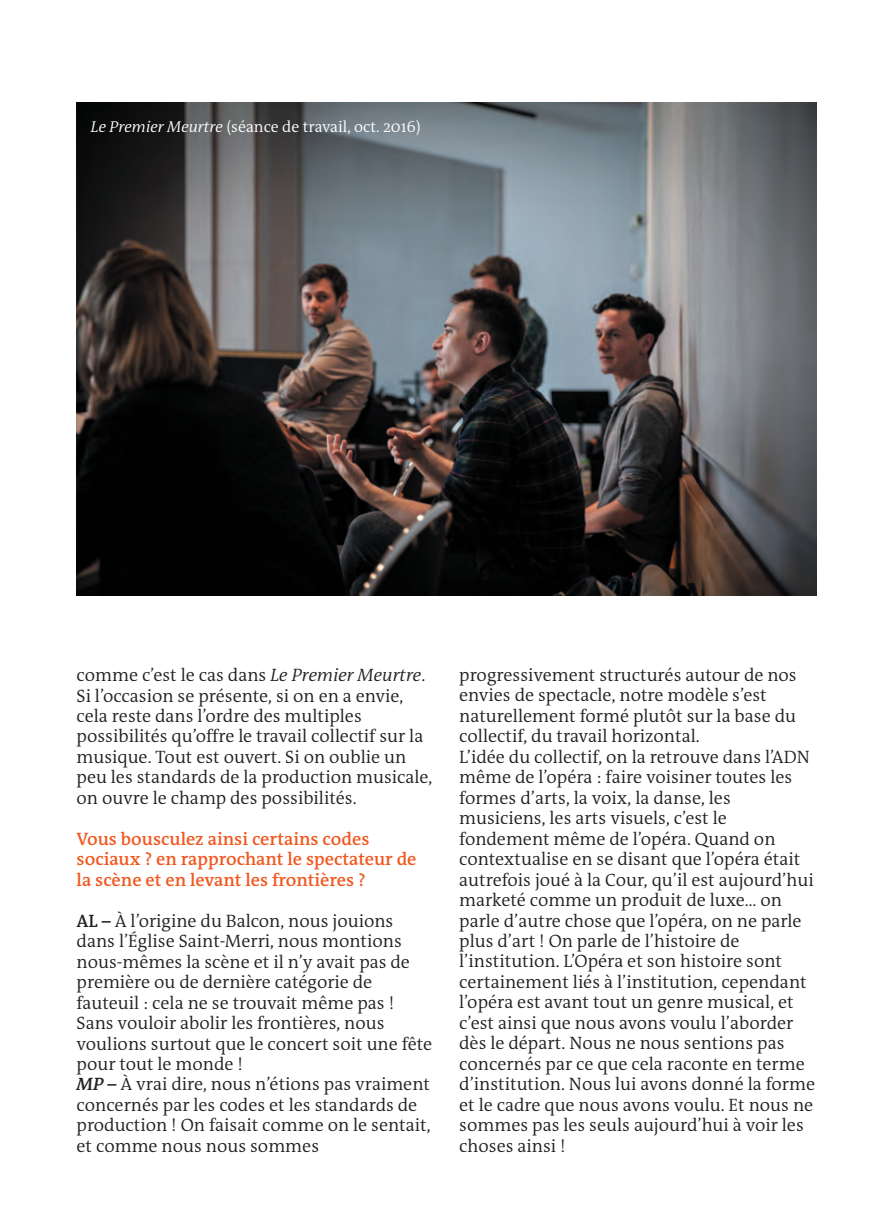
<style>
.page{position:relative;width:893px;height:1212px;background:#fff}
.page>*{position:absolute;margin:0;border:0;box-sizing:border-box;transform-origin:0 0}
.t1{font:300 18px/20.5px "The Antiqua B W4";color:#231f20}
.t2{font:600 18px/20.5px "The Antiqua B W6";color:#f15921}
.t3{font:300 15.75px "The Antiqua B W4";color:#fff}
.s1{font-style:italic}
.s2{font-family:"The Antiqua B W6";font-weight:600}
.s3{font-family:"The Antiqua B W6";font-weight:600;font-style:italic}
</style>
<div class="page">
<img style="left:77px;top:102px;width:739px;height:493px">
<p class="t3" style="left:91px;top:119px;width:331px"><span class="s1">Le Premier Meurtre</span> (séance de travail, oct. 2016)</p>
<p class="t1" style="left:77px;top:666px;width:357px">comme c’est le cas dans <span class="s1">Le Premier Meurtre</span>.<br>Si l’occasion se présente, si on en a envie, cela reste dans l’ordre des multiples possibilités qu’offre le travail collectif sur la musique. Tout est ouvert. Si on oublie un peu les standards de la production musicale, on ouvre le champ des possibilités.</p>
<p class="t2" style="left:77px;top:830px;width:341px">Vous bousculez ainsi certains codes sociaux ? en rapprochant le spectateur de la scène et en levant les frontières ?</p>
<p class="t1" style="left:77px;top:911px;width:357px"><span class="s2">AL –</span> À l’origine du Balcon, nous jouions dans l’Église Saint-Merri, nous montions nous-mêmes la scène et il n’y avait pas de première ou de dernière catégorie de fauteuil : cela ne se trouvait même pas !<br>Sans vouloir abolir les frontières, nous voulions surtout que le concert soit une fête pour tout le monde !<br><span class="s3">MP –</span> À vrai dire, nous n’étions pas vraiment concernés par les codes et les standards de production ! On faisait comme on le sentait, et comme nous nous sommes</p>
<p class="t1" style="left:459px;top:666px;width:357px">progressivement structurés autour de nos envies de spectacle, notre modèle s’est naturellement formé plutôt sur la base du collectif, du travail horizontal.<br>L’idée du collectif, on la retrouve dans l’ADN même de l’opéra : faire voisiner toutes les formes d’arts, la voix, la danse, les musiciens, les arts visuels, c’est le fondement même de l’opéra. Quand on contextualise en se disant que l’opéra était autrefois joué à la Cour, qu’il est aujourd’hui marketé comme un produit de luxe… on parle d’autre chose que l’opéra, on ne parle plus d’art ! On parle de l’histoire de l’institution. L’Opéra et son histoire sont certainement liés à l’institution, cependant l’opéra est avant tout un genre musical, et c’est ainsi que nous avons voulu l’aborder dès le départ. Nous ne nous sentions pas concernés par ce que cela raconte en terme d’institution. Nous lui avons donné la forme et le cadre que nous avons voulu. Et nous ne sommes pas les seuls aujourd’hui à voir les choses ainsi !</p>
</div>
